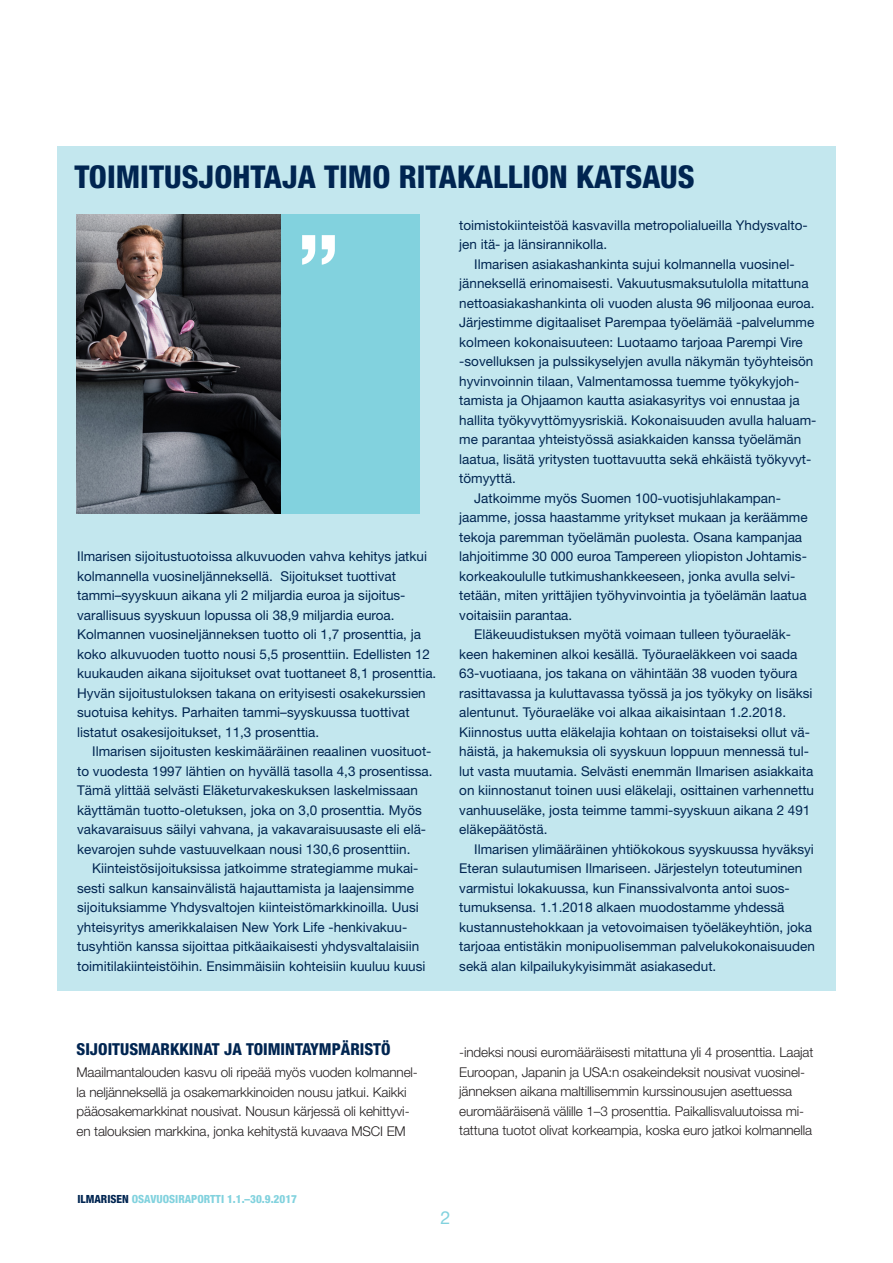
<style>
.page{position:relative;width:893px;height:1263px;background:#fff}
.page>*{position:absolute;margin:0;border:0;box-sizing:border-box;transform-origin:0 0}
.Leipis{font:800 condensed 31.5px "Helvetica Neue LT";color:#002551}
.Väliotsikko1tummatur{font:18px "Helvetica Neue LT";color:#82d2de}
.Leipis-2{font:800 condensed 16.5px "Helvetica Neue LT";color:#002551}
.Leipis-3{font:13.5px "Helvetica Neue LT";color:#002551}
.Leipis-4{font:300 13.5px/19.5px "Helvetica Neue LT";letter-spacing:-.01em;color:#231f20}
.Leipis-5{font:800 condensed 11.25px "Helvetica Neue LT";color:#82d2de}
.s1{color:#002551}
</style>
<div class="page">
<div style="left:57px;top:147px;width:779px;height:844px;background:#c3e7ee"></div>
<div style="left:279px;top:215px;width:141px;height:299px;background:#82d2de"></div>
<svg style="left:302px;top:235px;width:33px;height:30px"></svg>
<img style="left:77px;top:215px;width:204px;height:299px">
<p class="Leipis" style="left:74px;top:158px;width:622px">TOIMITUSJOHTAJA TIMO RITAKALLION KATSAUS</p>
<p class="Leipis-3" style="left:77px;top:548px;width:351px">Ilmarisen sijoitustuotoissa alkuvuoden vahva kehitys jatkui</p>
<p class="Leipis-3" style="left:77px;top:568px;width:320px">kolmannella vuosineljänneksellä. Sijoitukset tuottivat</p>
<p class="Leipis-3" style="left:77px;top:587px;width:330px">tammi–syyskuun aikana yli 2 miljardia euroa ja sijoitus-</p>
<p class="Leipis-3" style="left:77px;top:607px;width:319px">varallisuus syyskuun lopussa oli 38,9 miljardia euroa.</p>
<p class="Leipis-3" style="left:77px;top:626px;width:345px">Kolmannen vuosineljänneksen tuotto oli 1,7 prosenttia, ja</p>
<p class="Leipis-3" style="left:77px;top:646px;width:354px">koko alkuvuoden tuotto nousi 5,5 prosenttiin. Edellisten 12</p>
<p class="Leipis-3" style="left:77px;top:665px;width:361px">kuukauden aikana sijoitukset ovat tuottaneet 8,1 prosenttia.</p>
<p class="Leipis-3" style="left:77px;top:685px;width:350px">Hyvän sijoitustuloksen takana on erityisesti osakekurssien</p>
<p class="Leipis-3" style="left:77px;top:704px;width:334px">suotuisa kehitys. Parhaiten tammi–syyskuussa tuottivat</p>
<p class="Leipis-3" style="left:77px;top:724px;width:244px">listatut osakesijoitukset, 11,3 prosenttia.</p>
<p class="Leipis-3" style="left:92px;top:743px;width:341px">Ilmarisen sijoitusten keskimääräinen reaalinen vuosituot-</p>
<p class="Leipis-3" style="left:77px;top:763px;width:357px">to vuodesta 1997 lähtien on hyvällä tasolla 4,3 prosentissa.</p>
<p class="Leipis-3" style="left:77px;top:782px;width:342px">Tämä ylittää selvästi Eläketurvakeskuksen laskelmissaan</p>
<p class="Leipis-3" style="left:77px;top:802px;width:346px">käyttämän tuotto-oletuksen, joka on 3,0 prosenttia. Myös</p>
<p class="Leipis-3" style="left:77px;top:821px;width:351px">vakavaraisuus säilyi vahvana, ja vakavaraisuusaste eli elä-</p>
<p class="Leipis-3" style="left:77px;top:841px;width:335px">kevarojen suhde vastuuvelkaan nousi 130,6 prosenttiin.</p>
<p class="Leipis-3" style="left:92px;top:860px;width:328px">Kiinteistösijoituksissa jatkoimme strategiamme mukai-</p>
<p class="Leipis-3" style="left:77px;top:880px;width:338px">sesti salkun kansainvälistä hajauttamista ja laajensimme</p>
<p class="Leipis-3" style="left:77px;top:899px;width:343px">sijoituksiamme Yhdysvaltojen kiinteistömarkkinoilla. Uusi</p>
<p class="Leipis-3" style="left:77px;top:919px;width:332px">yhteisyritys amerikkalaisen New York Life -henkivakuu-</p>
<p class="Leipis-3" style="left:77px;top:938px;width:344px">tusyhtiön kanssa sijoittaa pitkäaikaisesti yhdysvaltalaisiin</p>
<p class="Leipis-3" style="left:77px;top:958px;width:350px">toimitilakiinteistöihin. Ensimmäisiin kohteisiin kuuluu kuusi</p>
<p class="Leipis-3" style="left:459px;top:217px;width:350px">toimistokiinteistöä kasvavilla metropolialueilla Yhdysvalto-</p>
<p class="Leipis-3" style="left:459px;top:236px;width:150px">jen itä- ja länsirannikolla.</p>
<p class="Leipis-3" style="left:474px;top:256px;width:322px">Ilmarisen asiakashankinta sujui kolmannella vuosinel-</p>
<p class="Leipis-3" style="left:459px;top:275px;width:351px">jänneksellä erinomaisesti. Vakuutusmaksutulolla mitattuna</p>
<p class="Leipis-3" style="left:459px;top:295px;width:357px">nettoasiakashankinta oli vuoden alusta 96 miljoonaa euroa.</p>
<p class="Leipis-3" style="left:459px;top:314px;width:357px">Järjestimme digitaaliset Parempaa työelämää -palvelumme</p>
<p class="Leipis-3" style="left:459px;top:334px;width:345px">kolmeen kokonaisuuteen: Luotaamo tarjoaa Parempi Vire</p>
<p class="Leipis-3" style="left:459px;top:353px;width:356px">-sovelluksen ja pulssikyselyjen avulla näkymän työyhteisön</p>
<p class="Leipis-3" style="left:459px;top:373px;width:342px">hyvinvoinnin tilaan, Valmentamossa tuemme työkykyjoh-</p>
<p class="Leipis-3" style="left:459px;top:392px;width:342px">tamista ja Ohjaamon kautta asiakasyritys voi ennustaa ja</p>
<p class="Leipis-3" style="left:459px;top:412px;width:359px">hallita työkyvyttömyysriskiä. Kokonaisuuden avulla haluam-</p>
<p class="Leipis-3" style="left:459px;top:431px;width:344px">me parantaa yhteistyössä asiakkaiden kanssa työelämän</p>
<p class="Leipis-3" style="left:459px;top:451px;width:354px">laatua, lisätä yritysten tuottavuutta sekä ehkäistä työkyvyt-</p>
<p class="Leipis-3" style="left:459px;top:470px;width:58px">tömyyttä.</p>
<p class="Leipis-3" style="left:474px;top:490px;width:308px">Jatkoimme myös Suomen 100-vuotisjuhlakampan-</p>
<p class="Leipis-3" style="left:459px;top:509px;width:350px">jaamme, jossa haastamme yritykset mukaan ja keräämme</p>
<p class="Leipis-3" style="left:459px;top:529px;width:344px">tekoja paremman työelämän puolesta. Osana kampanjaa</p>
<p class="Leipis-3" style="left:459px;top:548px;width:349px">lahjoitimme 30 000 euroa Tampereen yliopiston Johtamis-</p>
<p class="Leipis-3" style="left:459px;top:568px;width:338px">korkeakoululle tutkimushankkeeseen, jonka avulla selvi-</p>
<p class="Leipis-3" style="left:459px;top:587px;width:349px">tetään, miten yrittäjien työhyvinvointia ja työelämän laatua</p>
<p class="Leipis-3" style="left:459px;top:607px;width:115px">voitaisiin parantaa.</p>
<p class="Leipis-3" style="left:474px;top:626px;width:318px">Eläkeuudistuksen myötä voimaan tulleen työuraeläk-</p>
<p class="Leipis-3" style="left:459px;top:646px;width:340px">keen hakeminen alkoi kesällä. Työuraeläkkeen voi saada</p>
<p class="Leipis-3" style="left:459px;top:665px;width:340px">63-vuotiaana, jos takana on vähintään 38 vuoden työura</p>
<p class="Leipis-3" style="left:459px;top:685px;width:355px">rasittavassa ja kuluttavassa työssä ja jos työkyky on lisäksi</p>
<p class="Leipis-3" style="left:459px;top:704px;width:328px">alentunut. Työuraeläke voi alkaa aikaisintaan 1.2.2018.</p>
<p class="Leipis-3" style="left:459px;top:724px;width:352px">Kiinnostus uutta eläkelajia kohtaan on toistaiseksi ollut vä-</p>
<p class="Leipis-3" style="left:459px;top:743px;width:351px">häistä, ja hakemuksia oli syyskuun loppuun mennessä tul-</p>
<p class="Leipis-3" style="left:459px;top:763px;width:356px">lut vasta muutamia. Selvästi enemmän Ilmarisen asiakkaita</p>
<p class="Leipis-3" style="left:459px;top:782px;width:356px">on kiinnostanut toinen uusi eläkelaji, osittainen varhennettu</p>
<p class="Leipis-3" style="left:459px;top:802px;width:353px">vanhuuseläke, josta teimme tammi-syyskuun aikana 2 491</p>
<p class="Leipis-3" style="left:459px;top:821px;width:90px">eläkepäätöstä.</p>
<p class="Leipis-3" style="left:474px;top:841px;width:341px">Ilmarisen ylimääräinen yhtiökokous syyskuussa hyväksyi</p>
<p class="Leipis-3" style="left:459px;top:860px;width:345px">Eteran sulautumisen Ilmariseen. Järjestelyn toteutuminen</p>
<p class="Leipis-3" style="left:459px;top:880px;width:332px">varmistui lokakuussa, kun Finanssivalvonta antoi suos-</p>
<p class="Leipis-3" style="left:459px;top:899px;width:327px">tumuksensa. 1.1.2018 alkaen muodostamme yhdessä</p>
<p class="Leipis-3" style="left:459px;top:919px;width:354px">kustannustehokkaan ja vetovoimaisen työeläkeyhtiön, joka</p>
<p class="Leipis-3" style="left:459px;top:938px;width:357px">tarjoaa entistäkin monipuolisemman palvelukokonaisuuden</p>
<p class="Leipis-3" style="left:459px;top:958px;width:259px">sekä alan kilpailukykyisimmät asiakasedut.</p>
<p class="Leipis-2" style="left:77px;top:1039px;width:316px">SIJOITUSMARKKINAT JA TOIMINTAYMPÄRISTÖ</p>
<p class="Leipis-4" style="left:77px;top:1062px;width:343px">Maailmantalouden kasvu oli ripeää myös vuoden kolmannel&shy;la neljänneksellä ja osakemarkkinoiden nousu jatkui. Kaikki pääosakemarkkinat nousivat. Nousun kärjessä oli kehittyvi&shy;en talouksien markkina, jonka kehitystä kuvaava MSCI EM</p>
<p class="Leipis-5" style="left:77px;top:1191px;width:221px"><span class="s1">ILMARISEN</span> OSAVUOSIRAPORTTI 1.1.–30.9.2017</p>
<p class="Leipis-4" style="left:459px;top:1042px;width:356px">-indeksi nousi euromääräisesti mitattuna yli 4 prosenttia. Laajat Euroopan, Japanin ja USA:n osakeindeksit nousivat vuosinel&shy;jänneksen aikana maltillisemmin kurssinousujen asettuessa euromääräisenä välille 1–3 prosenttia. Paikallisvaluutoissa mi&shy;tattuna tuotot olivat korkeampia, koska euro jatkoi kolmannella</p>
<p class="Väliotsikko1tummatur" style="left:440px;top:1207px;width:12px">2</p>
</div>
